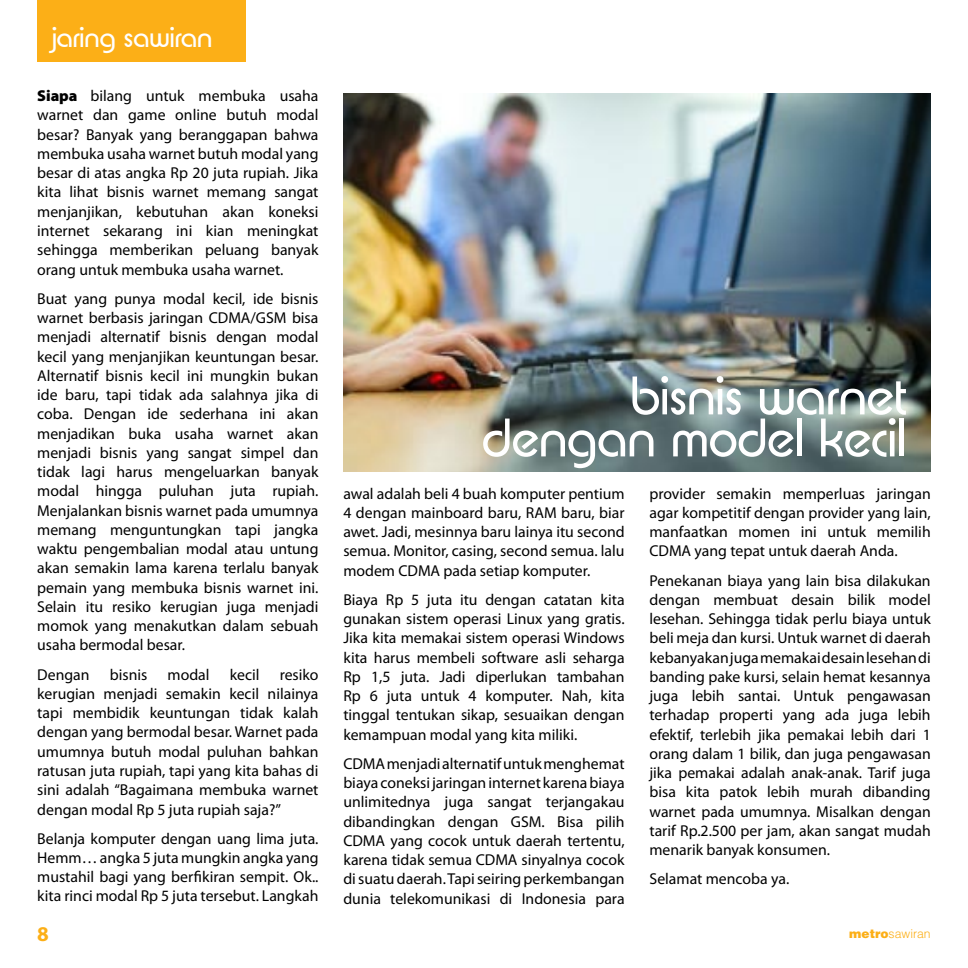
<style>
.page{position:relative;width:968px;height:968px;background:#fff}
.page>*{position:absolute;margin:0;border:0;box-sizing:border-box;transform-origin:0 0}
.t1{font:52.5px/42px "Brian Becker";color:#fff;text-align:right}
.t2{font:28px "Brian Becker";color:#fff}
.t3{font:15.75px/19.2px "Myriad Pro";color:#000;text-align:justify}
.t4{font:300 12.25px "Helvetica LT Std";color:#fcaf17}
.s1{font-weight:900}
</style>
<div class="page">
<img style="left:343px;top:93px;width:587px;height:378px">
<div style="left:37px;top:0;width:209px;height:62px;background:#fcaf17"></div>
<h2 class="t2" style="left:52px;top:21px;width:162px">jaring sawiran</h2>
<p class="t3" style="left:37px;top:86px;width:283px"><span class="s1">Siapa</span> bilang untuk membuka usaha warnet dan game online butuh modal besar? Banyak yang beranggapan bahwa membuka usaha warnet butuh modal yang besar di atas angka Rp 20 juta rupiah. Jika kita lihat bisnis warnet memang sangat menjanjikan, kebutuhan akan koneksi internet sekarang ini kian meningkat sehingga memberikan peluang banyak orang untuk membuka usaha warnet.</p>
<p class="t3" style="left:37px;top:288px;width:283px">Buat yang punya modal kecil, ide bisnis warnet berbasis jaringan CDMA/GSM bisa menjadi alternatif bisnis dengan modal kecil yang menjanjikan keuntungan besar.<br>Alternatif bisnis kecil ini mungkin bukan ide baru, tapi tidak ada salahnya jika di coba. Dengan ide sederhana ini akan menjadikan buka usaha warnet akan menjadi bisnis yang sangat simpel dan tidak lagi harus mengeluarkan banyak modal hingga puluhan juta rupiah.<br>Menjalankan bisnis warnet pada umumnya memang menguntungkan tapi jangka waktu pengembalian modal atau untung akan semakin lama karena terlalu banyak pemain yang membuka bisnis warnet ini.<br>Selain itu resiko kerugian juga menjadi momok yang menakutkan dalam sebuah usaha bermodal besar.</p>
<p class="t3" style="left:37px;top:664px;width:54px">Dengan</p>
<p class="t3" style="left:110px;top:664px;width:39px">bisnis</p>
<p class="t3" style="left:167px;top:664px;width:43px">modal</p>
<p class="t3" style="left:230px;top:664px;width:31px">kecil</p>
<p class="t3" style="left:37px;top:664px;width:283px;text-indent:242px">resiko kerugian menjadi semakin kecil nilainya tapi membidik keuntungan tidak kalah dengan yang bermodal besar. Warnet pada umumnya butuh modal puluhan bahkan ratusan juta rupiah, tapi yang kita bahas di sini adalah “Bagaimana membuka warnet dengan modal Rp 5 juta rupiah saja?”</p>
<p class="t3" style="left:37px;top:828px;width:283px">Belanja komputer dengan uang lima juta.<br>Hemm… angka 5 juta mungkin angka yang mustahil bagi yang berfikiran sempit. Ok.. kita rinci modal Rp 5 juta tersebut. Langkah</p>
<h1 class="t1" style="left:482px;top:374px;width:425px">bisnis warnet dengan model kecil</h1>
<p class="t3" style="left:343px;top:483px;width:283px">awal adalah beli 4 buah komputer pentium 4 dengan mainboard baru, RAM baru, biar awet. Jadi, mesinnya baru lainya itu second semua. Monitor, casing, second semua. lalu modem CDMA pada setiap komputer.</p>
<p class="t3" style="left:343px;top:589px;width:283px">Biaya Rp 5 juta itu dengan catatan kita gunakan sistem operasi Linux yang gratis.<br>Jika kita memakai sistem operasi Windows kita harus membeli software asli seharga Rp 1,5 juta. Jadi diperlukan tambahan Rp 6 juta untuk 4 komputer. Nah, kita tinggal tentukan sikap, sesuaikan dengan kemampuan modal yang kita miliki.</p>
<p class="t3" style="left:343px;top:753px;width:283px">CDMA menjadi alternatif untuk menghemat biaya coneksi jaringan internet karena biaya unlimitednya juga sangat terjangakau dibandingkan dengan GSM. Bisa pilih CDMA yang cocok untuk daerah tertentu, karena tidak semua CDMA sinyalnya cocok di suatu daerah. Tapi seiring perkembangan dunia telekomunikasi di Indonesia para</p>
<p class="t3" style="left:649px;top:483px;width:283px">provider semakin memperluas jaringan agar kompetitif dengan provider yang lain, manfaatkan momen ini untuk memilih CDMA yang tepat untuk daerah Anda.</p>
<p class="t3" style="left:649px;top:570px;width:283px">Penekanan biaya yang lain bisa dilakukan dengan membuat desain bilik model lesehan. Sehingga tidak perlu biaya untuk beli meja dan kursi. Untuk warnet di daerah kebanyakan juga memakai desain lesehan di banding pake kursi, selain hemat kesannya juga lebih santai. Untuk pengawasan terhadap properti yang ada juga lebih efektif, terlebih jika pemakai lebih dari 1 orang dalam 1 bilik, dan juga pengawasan jika pemakai adalah anak-anak. Tarif juga bisa kita patok lebih murah dibanding warnet pada umumnya. Misalkan dengan tarif Rp.2.500 per jam, akan sangat mudah menarik banyak konsumen.</p>
<p class="t3" style="left:649px;top:869px;width:141px">Selamat mencoba ya.</p>
<p class="t4" style="left:849px;top:925px;width:83px"><span class="s1">metro</span>sawiran</p>
</div>
